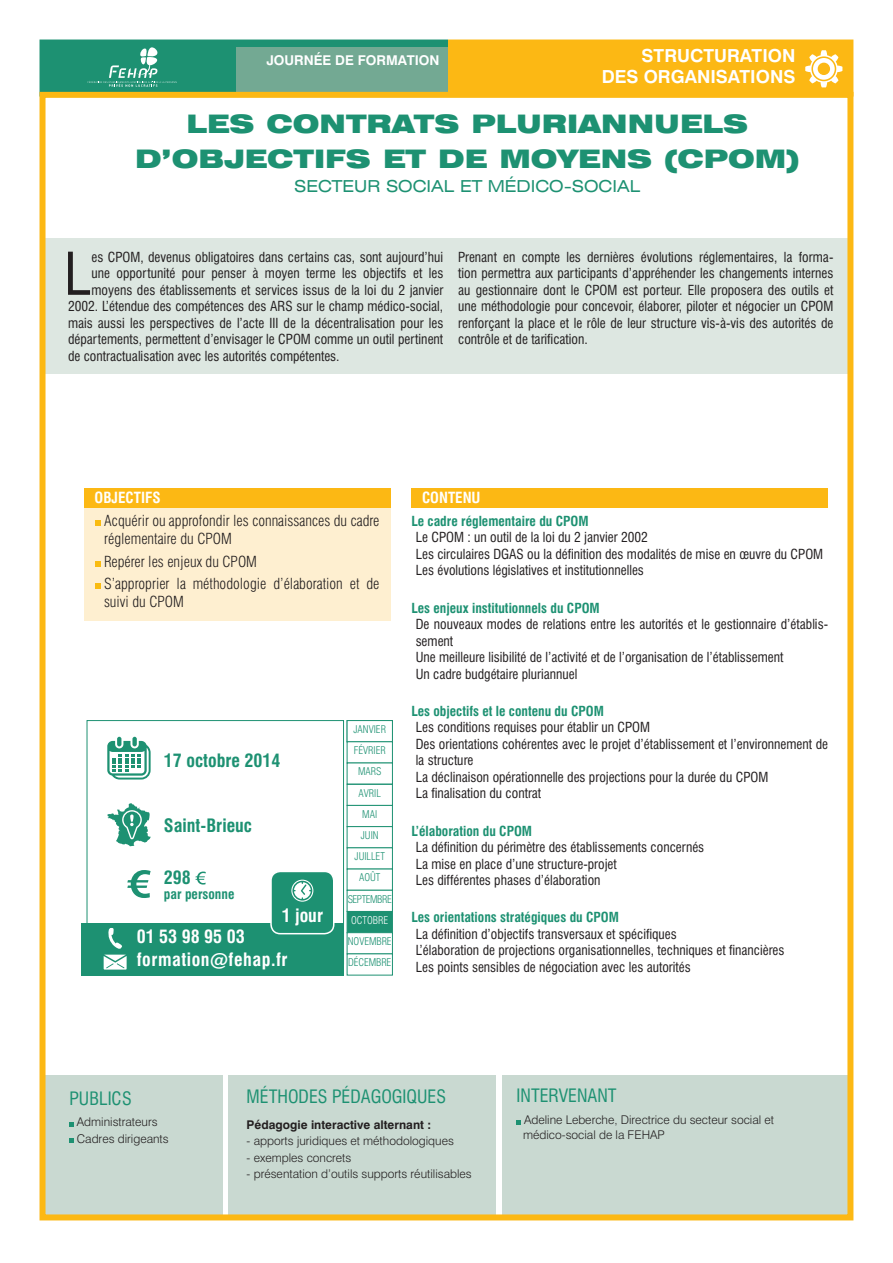
<style>
.page{position:relative;width:893px;height:1263px;background:#fff}
.page>*{position:absolute;margin:0;border:0;box-sizing:border-box;transform-origin:0 0}
.lettrine{font:condensed 57.45px "Swiss 721 BT";color:#231f20}
.GRAND_TITRE{font:900 expanded 25.5px "Swiss 721 BT";color:#1d9172}
.t1{font:condensed 18px "Swiss 721 BT";color:#1d9172}
.t2{font:700 condensed 18px "Swiss 721 BT";letter-spacing:.03em;color:#fff}
.t3{font:700 18px/21.6px "Swiss 721 BT";color:#fff;text-align:right}
.t4{font:700 condensed 18px "Swiss 721 BT";color:#1d9172}
.SS_TITRE{font:expanded 16.5px "Swiss 721 BT";color:#1d9172}
.CORPOBJ{font:300 condensed 15px/18px "Swiss 721 BT";color:#231f20}
.t5{font:700 condensed 15px "Swiss 721 BT";color:#fff}
.CORP_CONTENU{font:condensed 13.5px/16.5px "Swiss 721 BT";color:#231f20}
.lettrine-2{font:condensed 13.5px "Swiss 721 BT";color:#231f20}
.CORP_1{font:condensed 13.5px/16.5px "Swiss 721 BT";color:#231f20;text-align:justify}
.TITRE_CONTENU{font:700 condensed 13.5px "Swiss 721 BT";color:#1d9172}
.t6{font:700 13.5px "Swiss 721 BT";color:#fff}
.CORP_BANDEAU_DU_BAS{font:300 12px/14.4px "Swiss 721 BT";color:#231f20}
.CORP_BANDEAU_DU_BAS-2{font:700 12px "Swiss 721 BT";color:#231f20}
.t7{font:300 condensed 10.5px "Swiss 721 BT";color:#1d9172}
.t8{font:300 condensed 10.5px "Swiss 721 BT";letter-spacing:-.04em;color:#1d9172}
.t9{font:300 condensed 10.5px "Swiss 721 BT";color:#fff}
</style>
<div class="page">
<div style="left:40px;top:40px;width:408px;height:57px;background:#1d9172"></div>
<div style="left:448px;top:40px;width:405px;height:57px;background:#fcb814"></div>
<svg style="left:88px;top:46px;width:89px;height:41px"></svg>
<div style="left:236px;top:47px;width:212px;height:47px;background:#73a993"></div>
<svg style="left:805px;top:50px;width:37px;height:37px"></svg>
<div style="left:43px;top:1075px;width:180px;height:141px;background:#c9d9d1"></div>
<div style="left:229px;top:1075px;width:267px;height:141px;background:#c9d9d1"></div>
<div style="left:502px;top:1075px;width:348px;height:141px;background:#c9d9d1"></div>
<div style="left:43px;top:239px;width:807px;height:135px;background:#dde7e1"></div>
<div style="left:411px;top:488px;width:417px;height:19px;background:#fcb814"></div>
<div style="left:84px;top:507px;width:306px;height:114px;background:#feefd0"></div>
<svg style="left:95px;top:520px;width:6px;height:6px"></svg>
<svg style="left:95px;top:561px;width:6px;height:6px"></svg>
<svg style="left:95px;top:583px;width:6px;height:6px"></svg>
<div style="left:84px;top:488px;width:306px;height:19px;background:#fcb814"></div>
<svg style="left:69px;top:1122px;width:5px;height:4px"></svg>
<svg style="left:69px;top:1138px;width:5px;height:5px"></svg>
<svg style="left:517px;top:1120px;width:4px;height:4px"></svg>
<svg style="left:86px;top:720px;width:258px;height:203px"></svg>
<svg style="left:107px;top:803px;width:44px;height:43px"></svg>
<svg style="left:127px;top:870px;width:24px;height:28px"></svg>
<svg style="left:195px;top:871px;width:11px;height:13px"></svg>
<svg style="left:346px;top:720px;width:47px;height:256px"></svg>
<svg style="left:107px;top:737px;width:44px;height:42px"></svg>
<div style="left:81px;top:923px;width:263px;height:52px;background:#1d9172"></div>
<svg style="left:108px;top:928px;width:14px;height:21px"></svg>
<svg style="left:104px;top:955px;width:23px;height:14px"></svg>
<div style="left:271px;top:871px;width:63px;height:63px;background:#1d9172;border-radius:9px"></div>
<div style="left:270px;top:871px;width:64px;height:63px;border:2px solid #fff;border-radius:9px"></div>
<svg style="left:291px;top:880px;width:22px;height:22px"></svg>
<div style="left:40px;top:92px;width:813px;height:1128px;border:6px solid #fcb814"></div>
<p class="t6" style="left:266px;top:52px;width:175px">JOURNÉE DE FORMATION</p>
<p class="t3" style="left:602px;top:44px;width:195px">STRUCTURATION<br>DES ORGANISATIONS</p>
<p class="GRAND_TITRE" style="left:186px;top:109px;width:563px">LES CONTRATS PLURIANNUELS</p>
<p class="GRAND_TITRE" style="left:135px;top:143px;width:666px">D’OBJECTIFS ET DE MOYENS (CPOM)</p>
<p class="SS_TITRE" style="left:294px;top:176px;width:348px">SECTEUR SOCIAL ET MÉDICO-SOCIAL</p>
<p class="lettrine" style="left:64px;top:239px;width:29px">L</p>
<p class="lettrine-2" style="left:91px;top:249px;width:353px">es CPOM, devenus obligatoires dans certains cas, sont aujourd’hui</p>
<p class="lettrine-2" style="left:91px;top:265px;width:353px">une opportunité pour penser à moyen terme les objectifs et les</p>
<p class="lettrine-2" style="left:91px;top:282px;width:353px">moyens des établissements et services issus de la loi du 2 janvier</p>
<p class="lettrine-2" style="left:68px;top:298px;width:377px">2002. L’étendue des compétences des ARS sur le champ médico-social,</p>
<p class="lettrine-2" style="left:68px;top:315px;width:377px">mais aussi les perspectives de l’acte III de la décentralisation pour les</p>
<p class="lettrine-2" style="left:68px;top:331px;width:377px">départements, permettent d’envisager le CPOM comme un outil pertinent</p>
<p class="lettrine-2" style="left:68px;top:348px;width:273px">de contractualisation avec les autorités compétentes.</p>
<p class="CORP_1" style="left:458px;top:249px;width:377px">Prenant en compte les dernières évolutions réglementaires, la forma&shy;tion permettra aux participants d’appréhender les changements internes au gestionnaire dont le CPOM est porteur. Elle proposera des outils et une méthodologie pour concevoir, élaborer, piloter et négocier un CPOM renforçant la place et le rôle de leur structure vis-à-vis des autorités de contrôle et de tarification.</p>
<p class="t5" style="left:95px;top:489px;width:68px">OBJECTIFS</p>
<p class="CORPOBJ" style="left:104px;top:512px;width:277px">Acquérir ou approfondir les connaissances du cadre réglementaire du CPOM</p>
<p class="CORPOBJ" style="left:104px;top:552px;width:154px">Repérer les enjeux du CPOM</p>
<p class="CORPOBJ" style="left:104px;top:574px;width:277px">S’approprier la méthodologie d’élaboration et de suivi du CPOM</p>
<p class="t4" style="left:164px;top:750px;width:118px">17 octobre 2014</p>
<p class="t4" style="left:164px;top:814px;width:90px">Saint-Brieuc</p>
<p class="t4" style="left:164px;top:867px;width:28px">298</p>
<p class="TITRE_CONTENU" style="left:164px;top:886px;width:72px">par personne</p>
<p class="t2" style="left:282px;top:904px;width:43px">1 jour</p>
<p class="t2" style="left:137px;top:925px;width:110px">01 53 98 95 03</p>
<p class="t2" style="left:137px;top:949px;width:152px">formation@fehap.fr</p>
<p class="t7" style="left:353px;top:723px;width:34px">JANVIER</p>
<p class="t7" style="left:354px;top:744px;width:34px">FÉVRIER</p>
<p class="t7" style="left:358px;top:765px;width:25px">MARS</p>
<p class="t7" style="left:359px;top:786px;width:24px">AVRIL</p>
<p class="t7" style="left:362px;top:808px;width:16px">MAI</p>
<p class="t7" style="left:361px;top:829px;width:19px">JUIN</p>
<p class="t7" style="left:355px;top:850px;width:32px">JUILLET</p>
<p class="t7" style="left:359px;top:871px;width:23px">AOÛT</p>
<p class="t8" style="left:348px;top:892px;width:46px">SEPTEMBRE</p>
<p class="t9" style="left:351px;top:914px;width:39px">OCTOBRE</p>
<p class="t7" style="left:348px;top:935px;width:45px">NOVEMBRE</p>
<p class="t7" style="left:348px;top:956px;width:45px">DÉCEMBRE</p>
<p class="t5" style="left:422px;top:489px;width:60px">CONTENU</p>
<p class="TITRE_CONTENU" style="left:411px;top:513px;width:179px">Le cadre réglementaire du CPOM</p>
<p class="CORP_CONTENU" style="left:416px;top:529px;width:234px">Le CPOM : un outil de la loi du 2 janvier 2002</p>
<p class="CORP_CONTENU" style="left:416px;top:546px;width:409px">Les circulaires DGAS ou la définition des modalités de mise en œuvre du CPOM</p>
<p class="CORP_CONTENU" style="left:416px;top:562px;width:230px">Les évolutions législatives et institutionnelles</p>
<p class="TITRE_CONTENU" style="left:411px;top:599px;width:190px">Les enjeux institutionnels du CPOM</p>
<p class="CORP_CONTENU" style="left:416px;top:616px;width:414px">De nouveaux modes de relations entre les autorités et le gestionnaire d’établis&shy;sement</p>
<p class="CORP_CONTENU" style="left:416px;top:649px;width:369px">Une meilleure lisibilité de l’activité et de l’organisation de l’établissement</p>
<p class="CORP_CONTENU" style="left:416px;top:665px;width:163px">Un cadre budgétaire pluriannuel</p>
<p class="TITRE_CONTENU" style="left:411px;top:703px;width:194px">Les objectifs et le contenu du CPOM</p>
<p class="CORP_CONTENU" style="left:416px;top:719px;width:236px">Les conditions requises pour établir un CPOM</p>
<p class="CORP_CONTENU" style="left:416px;top:736px;width:414px">Des orientations cohérentes avec le projet d’établissement et l’environnement de la structure</p>
<p class="CORP_CONTENU" style="left:416px;top:769px;width:354px">La déclinaison opérationnelle des projections pour la durée du CPOM</p>
<p class="CORP_CONTENU" style="left:416px;top:785px;width:127px">La finalisation du contrat</p>
<p class="TITRE_CONTENU" style="left:411px;top:822px;width:122px">L’élaboration du CPOM</p>
<p class="CORP_CONTENU" style="left:416px;top:839px;width:290px">La définition du périmètre des établissements concernés</p>
<p class="CORP_CONTENU" style="left:416px;top:855px;width:203px">La mise en place d’une structure-projet</p>
<p class="CORP_CONTENU" style="left:416px;top:872px;width:186px">Les différentes phases d’élaboration</p>
<p class="TITRE_CONTENU" style="left:411px;top:909px;width:209px">Les orientations stratégiques du CPOM</p>
<p class="CORP_CONTENU" style="left:416px;top:926px;width:263px">La définition d’objectifs transversaux et spécifiques</p>
<p class="CORP_CONTENU" style="left:416px;top:942px;width:370px">L’élaboration de projections organisationnelles, techniques et financières</p>
<p class="CORP_CONTENU" style="left:416px;top:959px;width:277px">Les points sensibles de négociation avec les autorités</p>
<p class="t1" style="left:69px;top:1087px;width:64px">PUBLICS</p>
<p class="CORP_BANDEAU_DU_BAS" style="left:77px;top:1115px;width:82px">Administrateurs</p>
<p class="CORP_BANDEAU_DU_BAS" style="left:77px;top:1131px;width:93px">Cadres dirigeants</p>
<p class="t1" style="left:247px;top:1085px;width:201px">MÉTHODES PÉDAGOGIQUES</p>
<p class="CORP_BANDEAU_DU_BAS-2" style="left:247px;top:1117px;width:186px">Pédagogie interactive alternant :</p>
<p class="CORP_BANDEAU_DU_BAS" style="left:247px;top:1133px;width:209px">- apports juridiques et méthodologiques</p>
<p class="CORP_BANDEAU_DU_BAS" style="left:247px;top:1150px;width:106px">- exemples concrets</p>
<p class="CORP_BANDEAU_DU_BAS" style="left:247px;top:1166px;width:227px">- présentation d’outils supports réutilisables</p>
<p class="t1" style="left:517px;top:1085px;width:101px">INTERVENANT</p>
<p class="CORP_BANDEAU_DU_BAS" style="left:523px;top:1112px;width:253px">Adeline Leberche, Directrice du secteur social et médico-social de la FEHAP</p>
</div>
